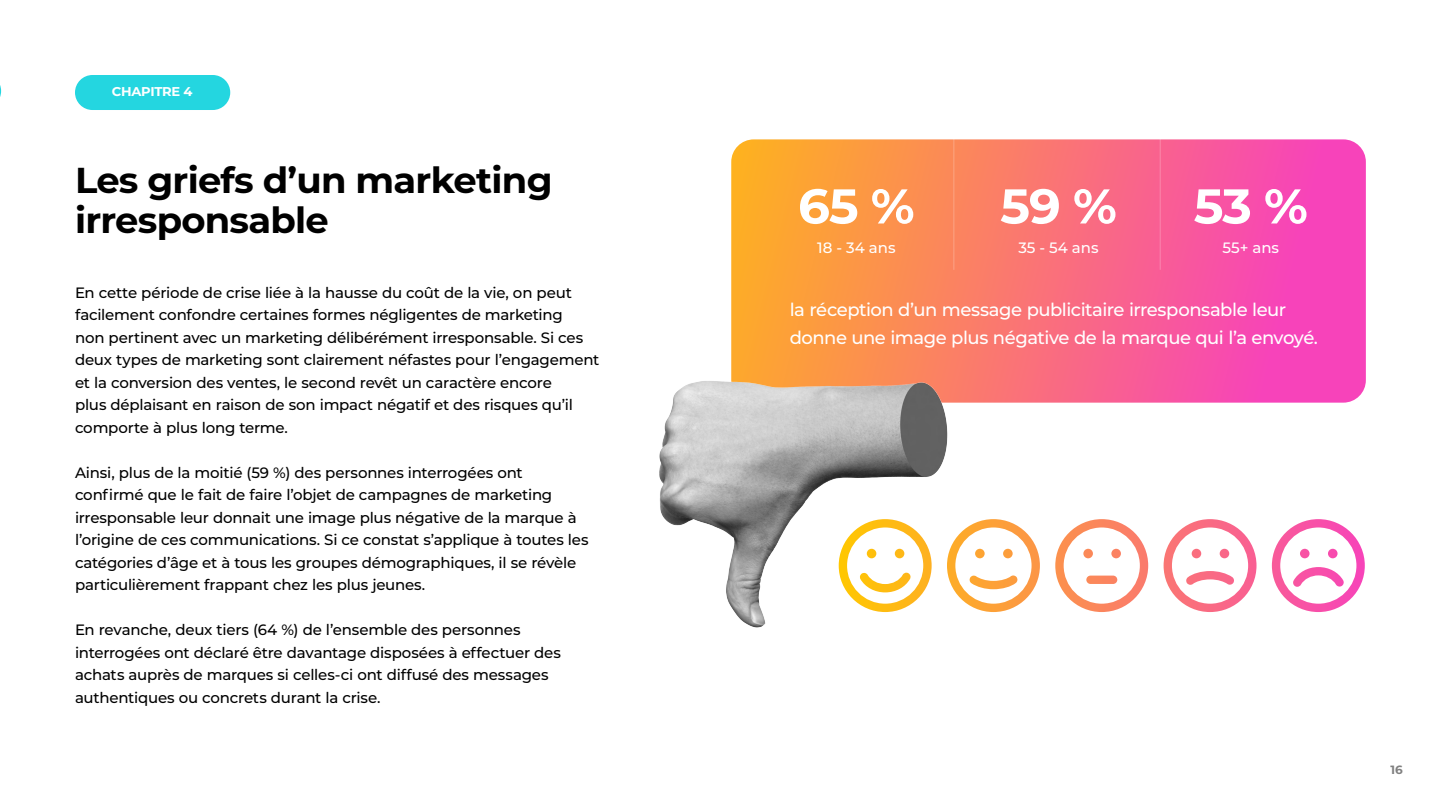
<style>
.page{position:relative;width:1440px;height:810px;background:#fff}
.page>*{position:absolute;margin:0;border:0;box-sizing:border-box;transform-origin:0 0}
.t1{font:700 48.75px "Montserrat";color:#fff}
.t2{font:700 36px/40.5px "Montserrat";letter-spacing:-.02em;color:#000}
.t3{font:500 18px/27.8px "Montserrat";letter-spacing:-.025em;color:#fff}
.t4{font:500 15px/22.5px "Montserrat";letter-spacing:-.015em;color:#000}
.t5{font:500 15px "Montserrat";color:#fff}
.t6{font:700 12.75px "Montserrat";letter-spacing:-.02em;color:#fff}
.t7{font:700 12px "Montserrat";color:#000}
</style>
<div class="page">
<svg style="left:731px;top:139px;width:635px;height:264px;background:#f9717a"></svg>
<div style="left:75px;top:75px;width:155px;height:35px;background:#24d6e0;border-radius:18px"></div>
<svg style="left:0;top:85px;width:1px;height:12px"></svg>
<hr style="left:953px;top:103px;width:1px;height:167px;background:#fff">
<hr style="left:1160px;top:103px;width:1px;height:167px;background:#fff">
<img style="left:659px;top:368px;width:312px;height:260px">
<svg style="left:947px;top:519px;width:93px;height:93px"></svg>
<svg style="left:1164px;top:519px;width:93px;height:93px"></svg>
<svg style="left:1055px;top:519px;width:93px;height:93px"></svg>
<svg style="left:839px;top:519px;width:93px;height:93px"></svg>
<svg style="left:1272px;top:519px;width:93px;height:93px"></svg>
<div style="left:1086px;top:576px;width:31px;height:8px;background:#fb865d;border-radius:4px"></div>
<p class="t6" style="left:112px;top:83px;width:82px">CHAPITRE 4</p>
<h2 class="t2" style="left:75px;top:158px;width:479px">Les griefs d’un marketing irresponsable</h2>
<p class="t4" style="left:75px;top:280px;width:526px">En cette période de crise liée à la hausse du coût de la vie, on peut facilement confondre certaines formes négligentes de marketing<br>non pertinent avec un marketing délibérément irresponsable. Si ces deux types de marketing sont clairement néfastes pour l’engagement et la conversion des ventes, le second revêt un caractère encore<br>plus déplaisant en raison de son impact négatif et des risques qu’il comporte à plus long terme.</p>
<p class="t4" style="left:75px;top:460px;width:515px">Ainsi, plus de la moitié (59 %) des personnes interrogées ont confirmé que le fait de faire l’objet de campagnes de marketing irresponsable leur donnait une image plus négative de la marque à l’origine de ces communications. Si ce constat s’applique à toutes les catégories d’âge et à tous les groupes démographiques, il se révèle particulièrement frappant chez les plus jeunes.</p>
<p class="t4" style="left:75px;top:618px;width:487px">En revanche, deux tiers (64 %) de l’ensemble des personnes interrogées ont déclaré être davantage disposées à effectuer des achats auprès de marques si celles-ci ont diffusé des messages authentiques ou concrets durant la crise.</p>
<h1 class="t1" style="left:798px;top:171px;width:118px">65 %</h1>
<h1 class="t1" style="left:1000px;top:171px;width:118px">59 %</h1>
<h1 class="t1" style="left:1194px;top:171px;width:116px">53 %</h1>
<p class="t5" style="left:817px;top:237px;width:80px">18 - 34 ans</p>
<p class="t5" style="left:1018px;top:237px;width:82px">35 - 54 ans</p>
<p class="t5" style="left:1223px;top:237px;width:58px">55+ ans</p>
<p class="t3" style="left:790px;top:295px;width:530px">la réception d’un message publicitaire irresponsable leur donne une image plus négative de la marque qui l’a envoyé.</p>
<p class="t7" style="left:1390px;top:762px;width:14px">16</p>
</div>
